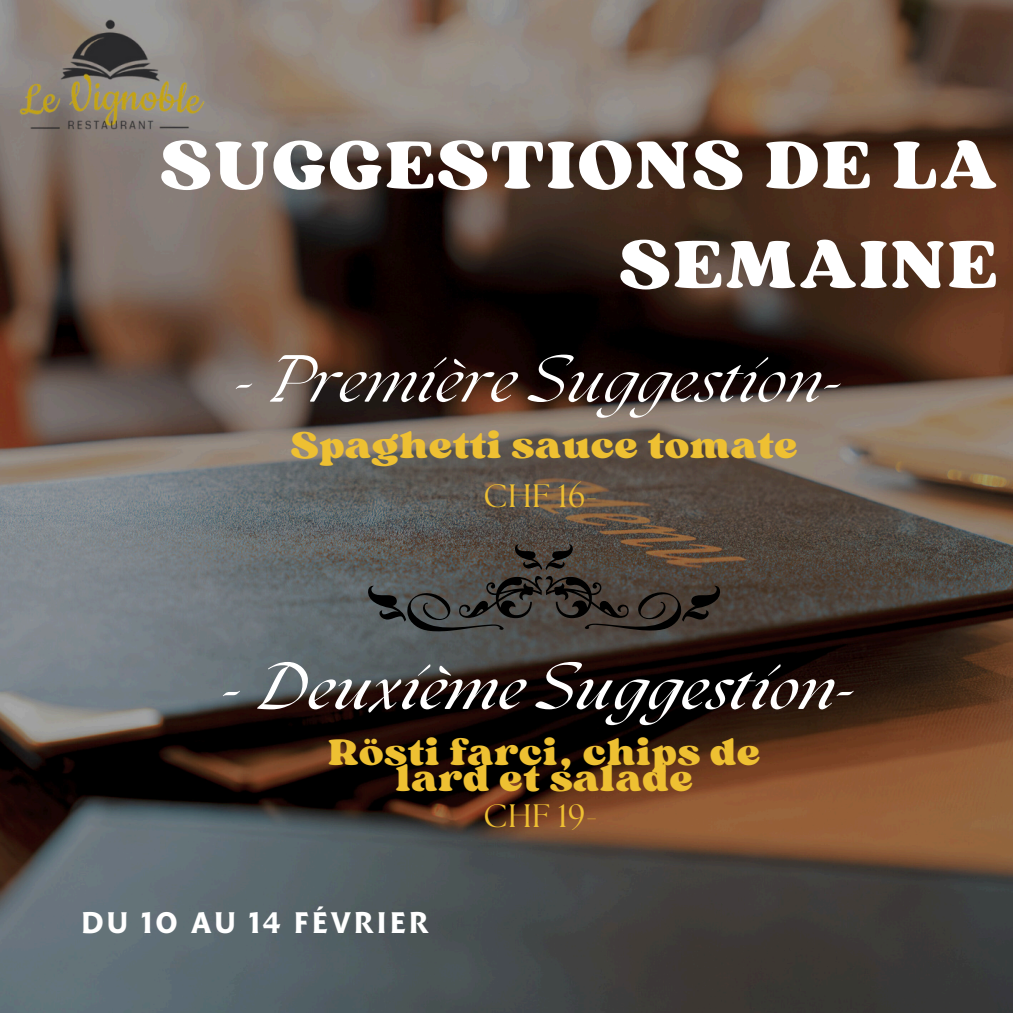
<style>
.page{position:relative;width:1013px;height:1013px;background:#fff}
.page>*{position:absolute;margin:0;border:0;box-sizing:border-box;transform-origin:0 0}
.t1{font:71.25px/99.4px "Sergio Trendy";letter-spacing:.04em;color:#fff;text-align:right}
.t2{font:italic 58.12px "The Seasons";letter-spacing:.015em;color:#fff}
.t3{font:italic 700 58.12px "The Seasons";letter-spacing:.015em;color:#fff}
.t4{font:38.75px "Sergio Trendy";letter-spacing:.015em;color:#eec032}
.t5{font:32.38px "The Seasons";letter-spacing:.015em;color:#eec032}
.t6{font:700 28.75px "Malik";letter-spacing:.105em;color:#fff}
</style>
<div class="page">
<img style="left:0;top:0;width:1012px;height:1012px">
<img style="left:13px;top:16px;width:196px;height:124px">
<svg style="left:367px;top:544px;width:354px;height:89px;background:#47423c"></svg>
<p class="t1" style="left:160px;top:114px;width:838px">SUGGESTIONS DE LA<br>SEMAINE</p>
<h3 class="t2" style="left:234px;top:355px;width:608px">- Première Suggestion-</h3>
<h4 class="t4" style="left:291px;top:420px;width:508px">Spaghetti sauce tomate</h4>
<h5 class="t5" style="left:483px;top:481px;width:115px">CHF 16-</h5>
<p class="t3" style="left:222px;top:662px;width:633px">- Deuxième Suggestion-</p>
<h2 class="t4" style="left:328px;top:728px;width:434px">Rösti farci, chips de</h2>
<h2 class="t4" style="left:395px;top:753px;width:298px">lard et salade</h2>
<h4 class="t5" style="left:483px;top:801px;width:115px">CHF 19-</h4>
<h1 class="t6" style="left:81px;top:911px;width:349px">DU 10 AU 14 FÉVRIER</h1>
</div>
